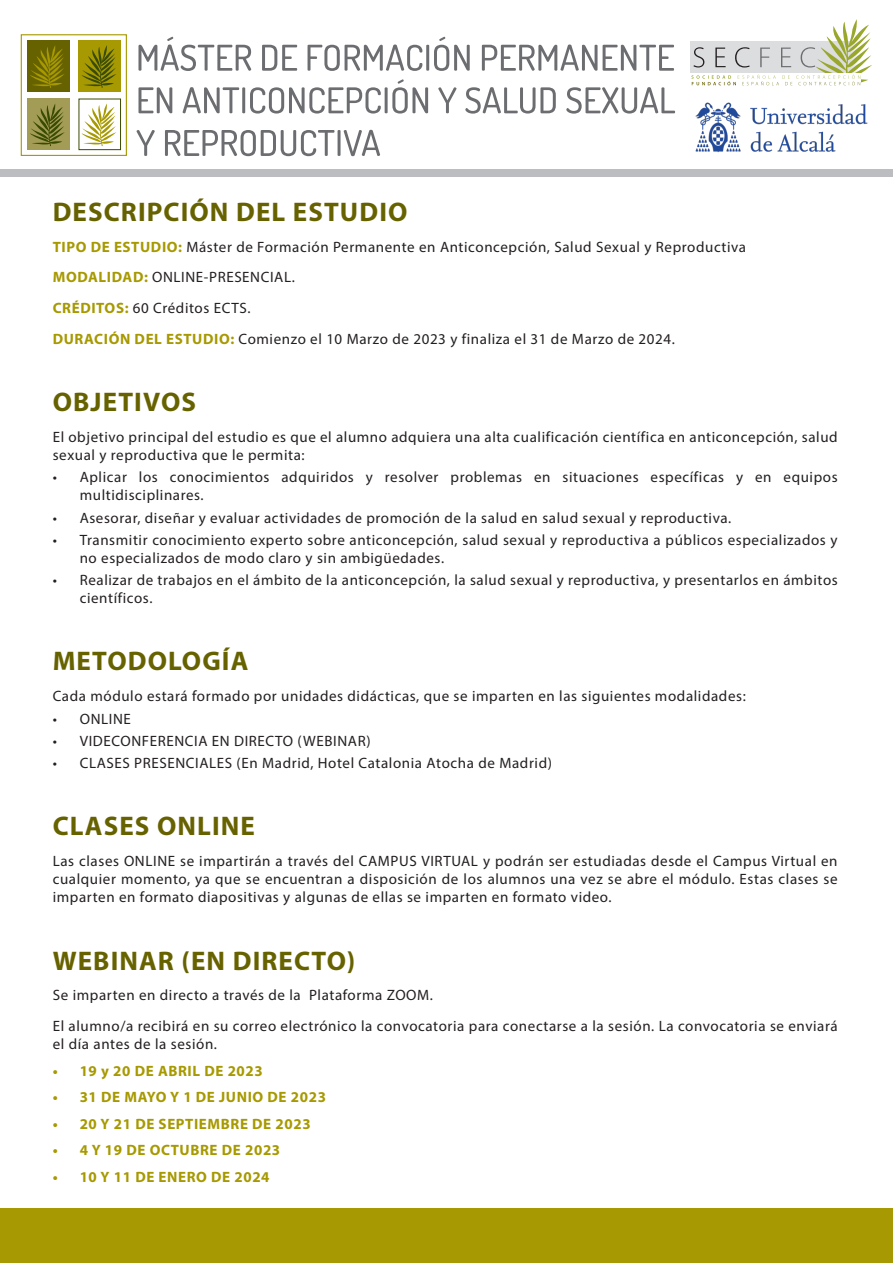
<style>
.page{position:relative;width:893px;height:1263px;background:#fff}
.page>*{position:absolute;margin:0;border:0;box-sizing:border-box;transform-origin:0 0}
.t1{font:700 27px "Myriad Pro";letter-spacing:.04em;color:#676200}
.t2{font:15px/18px "Myriad Pro";letter-spacing:.04em;color:#231f20}
.t3{font:700 15px "Myriad Pro";letter-spacing:.04em;color:#a79901}
.s1{font-weight:700;color:#a79901}
</style>
<div class="page">
<div style="left:0;top:169px;width:893px;height:7px;background:#bcbdc0"></div>
<div style="left:0;top:1209px;width:893px;height:54px;background:#a79901"></div>
<div style="left:27px;top:40px;width:42px;height:52px;background:#676200"></div>
<div style="left:27px;top:98px;width:42px;height:52px;background:#a29c56"></div>
<svg style="left:30px;top:46px;width:34px;height:42px"></svg>
<div style="left:78px;top:40px;width:43px;height:52px;background:#a79901"></div>
<svg style="left:30px;top:104px;width:35px;height:42px"></svg>
<div style="left:79px;top:99px;width:42px;height:51px;background:#fff;border:1px solid #394b00"></div>
<svg style="left:81px;top:103px;width:35px;height:43px"></svg>
<svg style="left:81px;top:45px;width:35px;height:43px"></svg>
<div style="left:21px;top:34px;width:106px;height:122px;border:1px solid #a79901"></div>
<svg style="left:137px;top:130px;width:243px;height:26px"></svg>
<svg style="left:138px;top:79px;width:537px;height:35px"></svg>
<svg style="left:138px;top:37px;width:536px;height:34px"></svg>
<img style="left:695px;top:102px;width:173px;height:51px">
<svg style="left:691px;top:19px;width:181px;height:67px"></svg>
<p class="t1" style="left:53px;top:194px;width:356px">DESCRIPCIÓN DEL ESTUDIO</p>
<p class="t2" style="left:53px;top:237px;width:695px"><span class="s1">TIPO DE ESTUDIO:</span> Máster de Formación Permanente en Anticoncepción, Salud Sexual y Reproductiva</p>
<p class="t2" style="left:53px;top:268px;width:244px"><span class="s1">MODALIDAD:</span> ONLINE-PRESENCIAL.</p>
<p class="t2" style="left:53px;top:299px;width:199px"><span class="s1">CRÉDITOS:</span> 60 Créditos ECTS.</p>
<p class="t2" style="left:53px;top:330px;width:624px"><span class="s1">DURACIÓN DEL ESTUDIO:</span> Comienzo el 10 Marzo de 2023 y finaliza el 31 de Marzo de 2024.</p>
<p class="t1" style="left:53px;top:385px;width:145px">OBJETIVOS</p>
<p class="t2" style="left:53px;top:428px;width:786px">El objetivo principal del estudio es que el alumno adquiera una alta cualificación científica en anticoncepción, salud sexual y reproductiva que le permita:</p>
<p class="t2" style="left:80px;top:468px;width:759px;text-indent:-27px">• Aplicar los conocimientos adquiridos y resolver problemas en situaciones específicas y en equipos multidisciplinares.</p>
<p class="t2" style="left:53px;top:508px;width:680px">• Asesorar, diseñar y evaluar actividades de promoción de la salud en salud sexual y reproductiva.</p>
<p class="t2" style="left:80px;top:530px;width:759px;text-indent:-27px">• Transmitir conocimiento experto sobre anticoncepción, salud sexual y reproductiva a públicos especializados y no especializados de modo claro y sin ambigüedades.</p>
<p class="t2" style="left:80px;top:571px;width:760px;text-indent:-27px">• Realizar de trabajos en el ámbito de la anticoncepción, la salud sexual y reproductiva, y presentarlos en ámbitos científicos.</p>
<p class="t1" style="left:53px;top:644px;width:197px">METODOLOGÍA</p>
<p class="t2" style="left:53px;top:687px;width:695px">Cada módulo estará formado por unidades didácticas, que se imparten en las siguientes modalidades:</p>
<p class="t2" style="left:53px;top:709px;width:80px">• ONLINE</p>
<p class="t2" style="left:53px;top:731px;width:319px">• VIDECONFERENCIA EN DIRECTO (WEBINAR)</p>
<p class="t2" style="left:53px;top:754px;width:501px">• CLASES PRESENCIALES (En Madrid, Hotel Catalonia Atocha de Madrid)</p>
<p class="t1" style="left:53px;top:809px;width:204px">CLASES ONLINE</p>
<p class="t2" style="left:53px;top:852px;width:786px;text-align:justify">Las clases ONLINE se impartirán a través del CAMPUS VIRTUAL y podrán ser estudiadas desde el Campus Virtual en cualquier momento, ya que se encuentran a disposición de los alumnos una vez se abre el módulo. Estas clases se imparten en formato diapositivas y algunas de ellas se imparten en formato video.</p>
<p class="t1" style="left:53px;top:943px;width:304px">WEBINAR (EN DIRECTO)</p>
<p class="t2" style="left:53px;top:986px;width:382px">Se imparten en directo a través de la Plataforma ZOOM.</p>
<p class="t2" style="left:53px;top:1017px;width:786px">El alumno/a recibirá en su correo electrónico la convocatoria para conectarse a la sesión. La convocatoria se enviará el día antes de la sesión.</p>
<p class="t3" style="left:53px;top:1061px;width:212px">• 19 y 20 DE ABRIL DE 2023</p>
<p class="t3" style="left:53px;top:1087px;width:275px">• 31 DE MAYO Y 1 DE JUNIO DE 2023</p>
<p class="t3" style="left:53px;top:1114px;width:259px">• 20 Y 21 DE SEPTIEMBRE DE 2023</p>
<p class="t3" style="left:53px;top:1140px;width:229px">• 4 Y 19 DE OCTUBRE DE 2023</p>
<p class="t3" style="left:53px;top:1167px;width:218px">• 10 Y 11 DE ENERO DE 2024</p>
</div>
